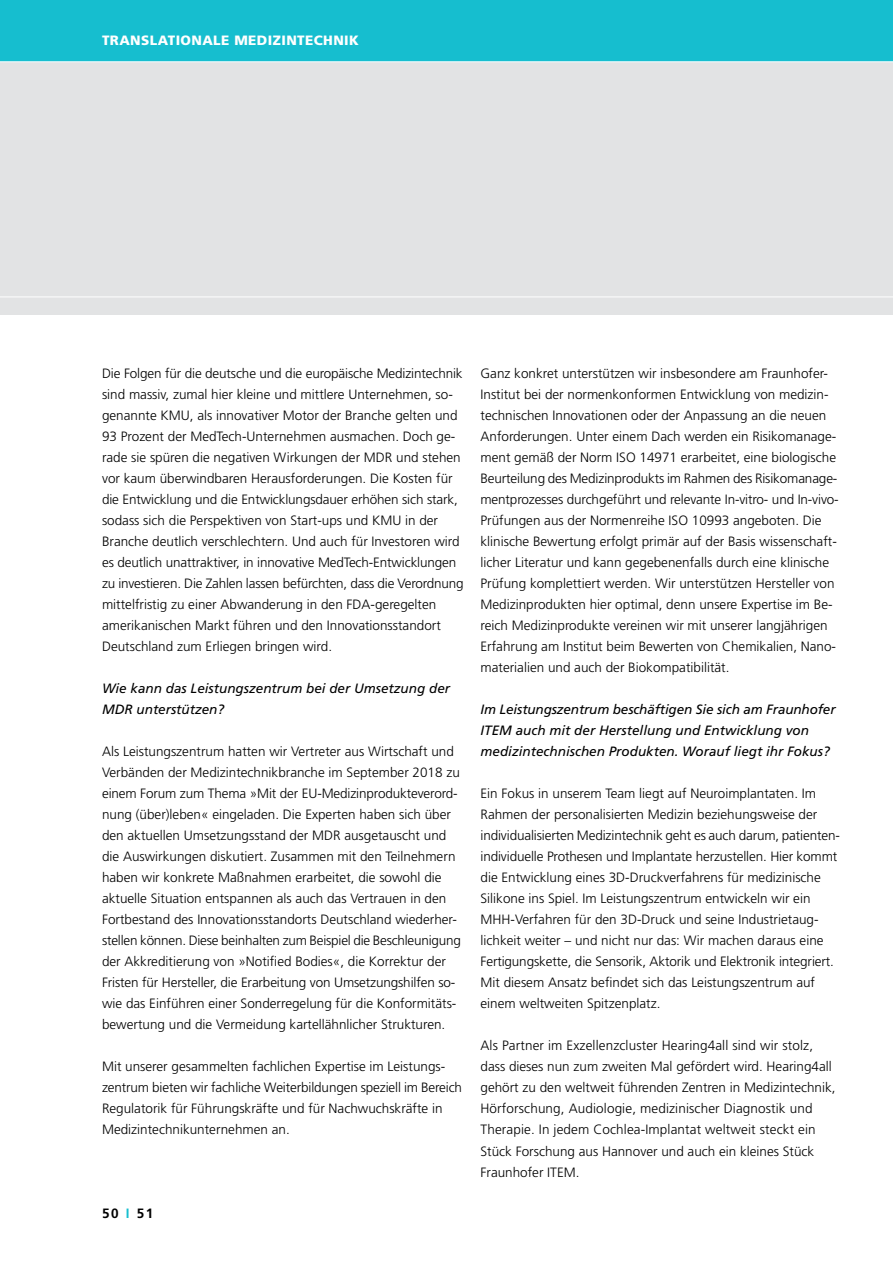
<style>
.page{position:relative;width:893px;height:1263px;background:#fff}
.page>*{position:absolute;margin:0;border:0;box-sizing:border-box;transform-origin:0 0}
.t1{font:300 13.5px/21px "Frutiger LT";color:#000}
.t2{font:italic 13.5px/21px "Frutiger LT";color:#000}
.t3{font:900 13.5px "Frutiger LT";letter-spacing:.03em;color:#fff}
.t4{font:700 13.5px "Frutiger LT";color:#000}
.s1{color:#16becf}
</style>
<div class="page">
<div style="left:0;top:0;width:893px;height:315px;background:#e2e3e4"></div>
<div style="left:0;top:0;width:893px;height:62px;background:#16becf"></div>
<hr style="left:0;top:61px;width:893px;height:1px;background:#fff">
<hr style="left:0;top:297px;width:893px;height:1px;background:#fff">
<p class="t3" style="left:102px;top:32px;width:258px">TRANSLATIONALE MEDIZINTECHNIK</p>
<p class="t1" style="left:102px;top:363px;width:363px">Die Folgen für die deutsche und die europäische Medizintechnik sind massiv, zumal hier kleine und mittlere Unternehmen, so&shy;genannte KMU, als innovativer Motor der Branche gelten und 93 Prozent der MedTech-Unternehmen ausmachen. Doch ge&shy;rade sie spüren die negativen Wirkungen der MDR und stehen vor kaum überwindbaren Herausforderungen. Die Kosten für die Entwicklung und die Entwicklungsdauer erhöhen sich stark, sodass sich die Perspektiven von Start-ups und KMU in der Branche deutlich verschlechtern. Und auch für Investoren wird es deutlich unattraktiver, in innovative MedTech-Entwicklungen zu investieren. Die Zahlen lassen befürchten, dass die Verordnung mittelfristig zu einer Abwanderung in den FDA-geregelten amerikanischen Markt führen und den Innovationsstandort Deutschland zum Erliegen bringen wird.</p>
<p class="t2" style="left:102px;top:678px;width:350px">Wie kann das Leistungszentrum bei der Umsetzung der<br>MDR unterstützen?</p>
<p class="t1" style="left:102px;top:741px;width:360px">Als Leistungszentrum hatten wir Vertreter aus Wirtschaft und Verbänden der Medizintechnikbranche im September 2018 zu einem Forum zum Thema »Mit der EU-Medizinprodukteverord&shy;nung (über)leben« eingeladen. Die Experten haben sich über den aktuellen Umsetzungsstand der MDR ausgetauscht und die Auswirkungen diskutiert. Zusammen mit den Teilnehmern haben wir konkrete Maßnahmen erarbeitet, die sowohl die aktuelle Situation entspannen als auch das Vertrauen in den Fortbestand des Innovationsstandorts Deutschland wiederher&shy;stellen können. Diese beinhalten zum Beispiel die Beschleunigung der Akkreditierung von »Notified Bodies«, die Korrektur der Fristen für Hersteller, die Erarbeitung von Umsetzungshilfen so&shy;wie das Einführen einer Sonderregelung für die Konformitäts&shy;bewertung und die Vermeidung kartellähnlicher Strukturen.</p>
<p class="t1" style="left:102px;top:1056px;width:361px">Mit unserer gesammelten fachlichen Expertise im Leistungs&shy;zentrum bieten wir fachliche Weiterbildungen speziell im Bereich Regulatorik für Führungskräfte und für Nachwuchskräfte in Medizintechnikunternehmen an.</p>
<p class="t4" style="left:102px;top:1205px;width:53px">50 <span class="s1">I</span> 51</p>
<p class="t1" style="left:480px;top:363px;width:360px">Ganz konkret unterstützen wir insbesondere am Fraunhofer-Institut bei der normenkonformen Entwicklung von medizin&shy;technischen Innovationen oder der Anpassung an die neuen Anforderungen. Unter einem Dach werden ein Risikomanage&shy;ment gemäß der Norm ISO 14971 erarbeitet, eine biologische Beurteilung des Medizinprodukts im Rahmen des Risikomanage&shy;mentprozesses durchgeführt und relevante In-vitro- und In-vivo-Prüfungen aus der Normenreihe ISO 10993 angeboten. Die klinische Bewertung erfolgt primär auf der Basis wissenschaft&shy;licher Literatur und kann gegebenenfalls durch eine klinische Prüfung komplettiert werden. Wir unterstützen Hersteller von Medizinprodukten hier optimal, denn unsere Expertise im Be&shy;reich Medizinprodukte vereinen wir mit unserer langjährigen Erfahrung am Institut beim Bewerten von Chemikalien, Nano&shy;materialien und auch der Biokompatibilität.</p>
<p class="t2" style="left:480px;top:699px;width:357px">Im Leistungszentrum beschäftigen Sie sich am Fraunhofer<br>ITEM auch mit der Herstellung und Entwicklung von medizintechnischen Produkten. Worauf liegt ihr Fokus?</p>
<p class="t1" style="left:480px;top:783px;width:361px">Ein Fokus in unserem Team liegt auf Neuroimplantaten. Im Rahmen der personalisierten Medizin beziehungsweise der individualisierten Medizintechnik geht es auch darum, patienten&shy;individuelle Prothesen und Implantate herzustellen. Hier kommt die Entwicklung eines 3D-Druckverfahrens für medizinische Silikone ins Spiel. Im Leistungszentrum entwickeln wir ein MHH-Verfahren für den 3D-Druck und seine Industrietaug&shy;lichkeit weiter – und nicht nur das: Wir machen daraus eine Fertigungskette, die Sensorik, Aktorik und Elektronik integriert.<br>Mit diesem Ansatz befindet sich das Leistungszentrum auf einem weltweiten Spitzenplatz.</p>
<p class="t1" style="left:480px;top:1035px;width:357px">Als Partner im Exzellenzcluster Hearing4all sind wir stolz, dass dieses nun zum zweiten Mal gefördert wird. Hearing4all gehört zu den weltweit führenden Zentren in Medizintechnik, Hörforschung, Audiologie, medizinischer Diagnostik und Therapie. In jedem Cochlea-Implantat weltweit steckt ein Stück Forschung aus Hannover und auch ein kleines Stück Fraunhofer ITEM.</p>
</div>
